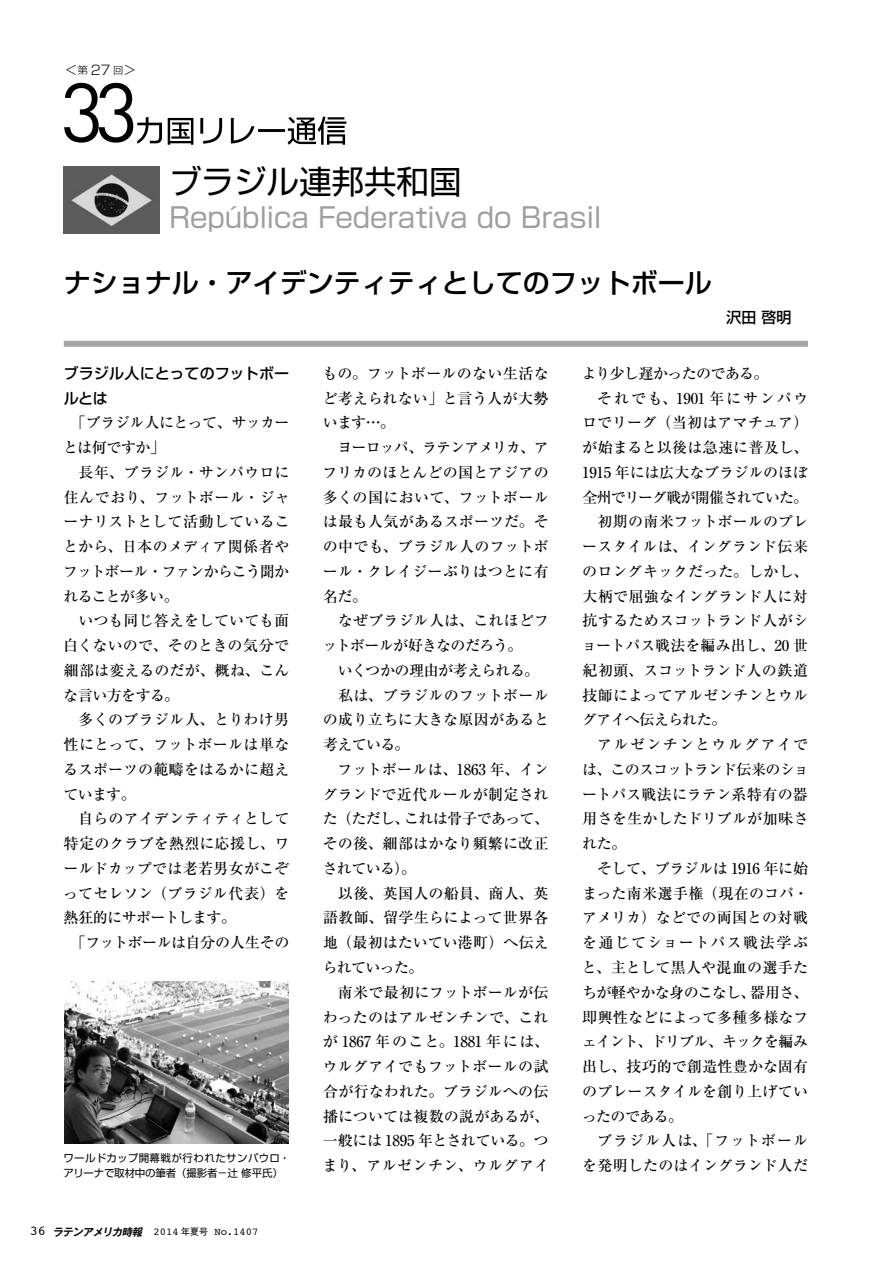
<style>
.page{position:relative;width:893px;height:1263px;background:#fff}
.page>*{position:absolute;margin:0;border:0;box-sizing:border-box;transform-origin:0 0}
.t1{font:32.55px "Shin Go Pro";color:#000}
.t2{font:27.6px "Shin Go Pro";color:#9f9fa0}
.t3{font:500 27px "Shin Go Pro";color:#000}
.t4{font:500 15px/24.8px "Ryumin Pro";color:#000;text-align:justify}
.t5{font:500 15px "Ryumin Pro";letter-spacing:-.04em;color:#000}
.t6{font:500 15px "Ryumin Pro";letter-spacing:-.025em;color:#000}
.t7{font:500 15px/24.8px "Ryumin Pro";letter-spacing:-.035em;color:#000}
.t8{font:500 15px "Ryumin Pro";letter-spacing:-.065em;color:#000}
.t9{font:500 15px "Ryumin Pro";letter-spacing:.02em;color:#000}
.t10{font:500 15px/24.8px "Shin Go Pro";color:#000}
.t11{font:500 15px "Ryumin Pro";letter-spacing:-.07em;color:#000}
.t12{font:500 15px "Ryumin Pro";letter-spacing:.115em;color:#000}
.t13{font:500 15px "Ryumin Pro";letter-spacing:.085em;color:#000}
.t14{font:500 15px "Ryumin Pro";letter-spacing:.07em;color:#000}
.t15{font:500 15px "Ryumin Pro";letter-spacing:.09em;color:#000}
.t16{font:500 15px "Ryumin Pro";letter-spacing:-.045em;color:#000}
.t17{font:300 13.05px "Shin Go Pro";color:#000}
.t18{font:10.5px/15px "Shin Go Pro";letter-spacing:.01em;color:#000}
.t19{font:10.5px "Courier";color:#000}
.s1{font-size:10.2px}
.s2{font-size:13.5px}
.s3{font-family:"Gothic MB101 Pro De";font-weight:700;font-style:italic}
.s4{font-family:"Gothic MB101 Pro";font-size:9px}
</style>
<div class="page">
<svg style="left:64px;top:83px;width:282px;height:62px"></svg>
<div style="left:64px;top:341px;width:744px;height:6px;background:#a6a6a7"></div>
<img style="left:64px;top:167px;width:96px;height:67px">
<img style="left:64px;top:982px;width:224px;height:161px">
<p class="t17" style="left:65px;top:60px;width:73px">＜<span class="s1">第</span> 27 <span class="s1">回</span>＞</p>
<h1 class="t1" style="left:169px;top:154px;width:294px">ブラジル連邦共和国</h1>
<h2 class="t2" style="left:169px;top:195px;width:434px">República Federativa do Brasil</h2>
<h3 class="t3" style="left:64px;top:260px;width:650px">ナショナル・アイデンティティとしてのフットボール</h3>
<p class="t10" style="left:726px;top:303px;width:66px">沢田 啓明</p>
<p class="t10" style="left:63px;top:359px;width:227px">ブラジル人にとってのフットボールとは</p>
<p class="t7" style="left:63px;top:409px;width:228px;text-indent:8px">「ブラジル人にとって、サッカーとは何ですか」</p>
<p class="t4" style="left:63px;top:459px;width:228px;text-indent:15px">長年、ブラジル・サンパウロに住んでおり、フットボール・ジャーナリストとして活動していることから、日本のメディア関係者やフットボール・ファンからこう聞かれることが多い。</p>
<p class="t4" style="left:63px;top:607px;width:228px;text-indent:15px">いつも同じ答えをしていても面白くないので、そのときの気分で細部は変えるのだが、概ね、こんな言い方をする。</p>
<p class="t4" style="left:63px;top:706px;width:228px;text-indent:15px">多くのブラジル人、とりわけ男性にとって、フットボールは単なるスポーツの範疇をはるかに超えています。</p>
<p class="t4" style="left:78px;top:805px;width:213px">自らのアイデンティティとして</p>
<p class="t4" style="left:64px;top:830px;width:227px">特定のクラブを熱烈に応援し、ワ</p>
<p class="t4" style="left:63px;top:855px;width:227px">ールドカップでは老若男女がこぞ</p>
<p class="t4" style="left:63px;top:880px;width:228px">ってセレソン（ブラジル代表）を</p>
<p class="t5" style="left:64px;top:906px;width:174px">熱狂的にサポートします。</p>
<p class="t6" style="left:71px;top:931px;width:220px">「フットボールは自分の人生その</p>
<p class="t18" style="left:64px;top:1149px;width:228px">ワールドカップ開幕戦が行われたサンパウロ・アリーナで取材中の筆者（撮影者－辻 修平氏）</p>
<p class="t19" style="left:30px;top:1223px;width:230px"><span class="s2">36</span> <span class="s3">ラテンアメリカ時報</span> 2014 <span class="s4">年夏号</span> No.1407</p>
<p class="t4" style="left:322px;top:360px;width:228px">もの。フットボールのない生活など考えられない」と言う人が大勢います…。</p>
<p class="t4" style="left:323px;top:434px;width:228px;text-indent:15px">ヨーロッパ、ラテンアメリカ、アフリカのほとんどの国とアジアの多くの国において、フットボールは最も人気があるスポーツだ。その中でも、ブラジル人のフットボール・クレイジーぶりはつとに有名だ。</p>
<p class="t4" style="left:322px;top:607px;width:228px;text-indent:15px">なぜブラジル人は、これほどフットボールが好きなのだろう。</p>
<p class="t5" style="left:338px;top:658px;width:203px">いくつかの理由が考えられる。</p>
<p class="t9" style="left:338px;top:683px;width:212px">私は、ブラジルのフットボール</p>
<p class="t4" style="left:323px;top:706px;width:228px">の成り立ちに大きな原因があると</p>
<p class="t4" style="left:323px;top:731px;width:88px">考えている。</p>
<p class="t4" style="left:338px;top:756px;width:213px">フットボールは、1863 年、イン</p>
<p class="t4" style="left:323px;top:781px;width:227px">グランドで近代ルールが制定され</p>
<p class="t7" style="left:323px;top:805px;width:228px">た（ただし、これは骨子であって、</p>
<p class="t4" style="left:323px;top:830px;width:227px">その後、細部はかなり頻繁に改正</p>
<p class="t4" style="left:323px;top:855px;width:95px">されている）。</p>
<p class="t4" style="left:338px;top:880px;width:212px">以後、英国人の船員、商人、英</p>
<p class="t4" style="left:323px;top:904px;width:227px">語教師、留学生らによって世界各</p>
<p class="t4" style="left:323px;top:929px;width:227px">地（最初はたいてい港町）へ伝え</p>
<p class="t4" style="left:322px;top:954px;width:103px">られていった。</p>
<p class="t4" style="left:338px;top:979px;width:212px">南米で最初にフットボールが伝</p>
<p class="t4" style="left:323px;top:1003px;width:227px">わったのはアルゼンチンで、これ</p>
<p class="t4" style="left:323px;top:1028px;width:228px">が 1867 年のこと。1881 年には、</p>
<p class="t4" style="left:323px;top:1053px;width:227px">ウルグアイでもフットボールの試</p>
<p class="t4" style="left:323px;top:1078px;width:227px">合が行なわれた。ブラジルへの伝</p>
<p class="t4" style="left:323px;top:1102px;width:227px">播については複数の説があるが、</p>
<p class="t6" style="left:323px;top:1129px;width:227px">一般には 1895 年とされている。つ</p>
<p class="t9" style="left:323px;top:1153px;width:228px">まり、アルゼンチン、ウルグアイ</p>
<p class="t5" style="left:582px;top:361px;width:188px">より少し遅かったのである。</p>
<p class="t12" style="left:597px;top:386px;width:213px">それでも、1901 年にサンパウ</p>
<p class="t4" style="left:582px;top:409px;width:228px">ロでリーグ（当初はアマチュア）</p>
<p class="t4" style="left:582px;top:434px;width:228px">が始まると以後は急速に普及し、</p>
<p class="t4" style="left:582px;top:459px;width:227px">1915 年には広大なブラジルのほぼ</p>
<p class="t8" style="left:582px;top:485px;width:227px">全州でリーグ戦が開催されていた。</p>
<p class="t4" style="left:597px;top:508px;width:212px">初期の南米フットボールのプレ</p>
<p class="t4" style="left:582px;top:533px;width:227px">ースタイルは、イングランド伝来</p>
<p class="t4" style="left:582px;top:558px;width:228px">のロングキックだった。しかし、</p>
<p class="t4" style="left:582px;top:583px;width:227px">大柄で屈強なイングランド人に対</p>
<p class="t4" style="left:582px;top:607px;width:227px">抗するためスコットランド人がシ</p>
<p class="t4" style="left:582px;top:632px;width:228px">ョートパス戦法を編み出し、20 世</p>
<p class="t4" style="left:582px;top:657px;width:227px">紀初頭、スコットランド人の鉄道</p>
<p class="t4" style="left:582px;top:682px;width:227px">技師によってアルゼンチンとウル</p>
<p class="t16" style="left:582px;top:708px;width:146px">グアイへ伝えられた。</p>
<p class="t15" style="left:597px;top:733px;width:212px">アルゼンチンとウルグアイで</p>
<p class="t11" style="left:582px;top:757px;width:228px">は、このスコットランド伝来のショ</p>
<p class="t4" style="left:582px;top:781px;width:227px">ートパス戦法にラテン系特有の器</p>
<p class="t4" style="left:582px;top:805px;width:227px">用さを生かしたドリブルが加味さ</p>
<p class="t4" style="left:582px;top:830px;width:46px">れた。</p>
<p class="t6" style="left:597px;top:856px;width:212px">そして、ブラジルは 1916 年に始</p>
<p class="t4" style="left:582px;top:880px;width:228px">まった南米選手権（現在のコパ・</p>
<p class="t4" style="left:582px;top:904px;width:227px">アメリカ）などでの両国との対戦</p>
<p class="t13" style="left:582px;top:931px;width:228px">を通じてショートパス戦法学ぶ</p>
<p class="t4" style="left:582px;top:954px;width:228px">と、主として黒人や混血の選手た</p>
<p class="t5" style="left:582px;top:980px;width:228px">ちが軽やかな身のこなし、器用さ、</p>
<p class="t4" style="left:582px;top:1003px;width:227px">即興性などによって多種多様なフ</p>
<p class="t8" style="left:582px;top:1030px;width:228px">ェイント、ドリブル、キックを編み</p>
<p class="t4" style="left:582px;top:1053px;width:227px">出し、技巧的で創造性豊かな固有</p>
<p class="t4" style="left:582px;top:1078px;width:227px">のプレースタイルを創り上げてい</p>
<p class="t4" style="left:582px;top:1102px;width:102px">ったのである。</p>
<p class="t14" style="left:597px;top:1129px;width:213px">ブラジル人は、「フットボール</p>
<p class="t4" style="left:582px;top:1152px;width:228px">を発明したのはイングランド人だ</p>
</div>
